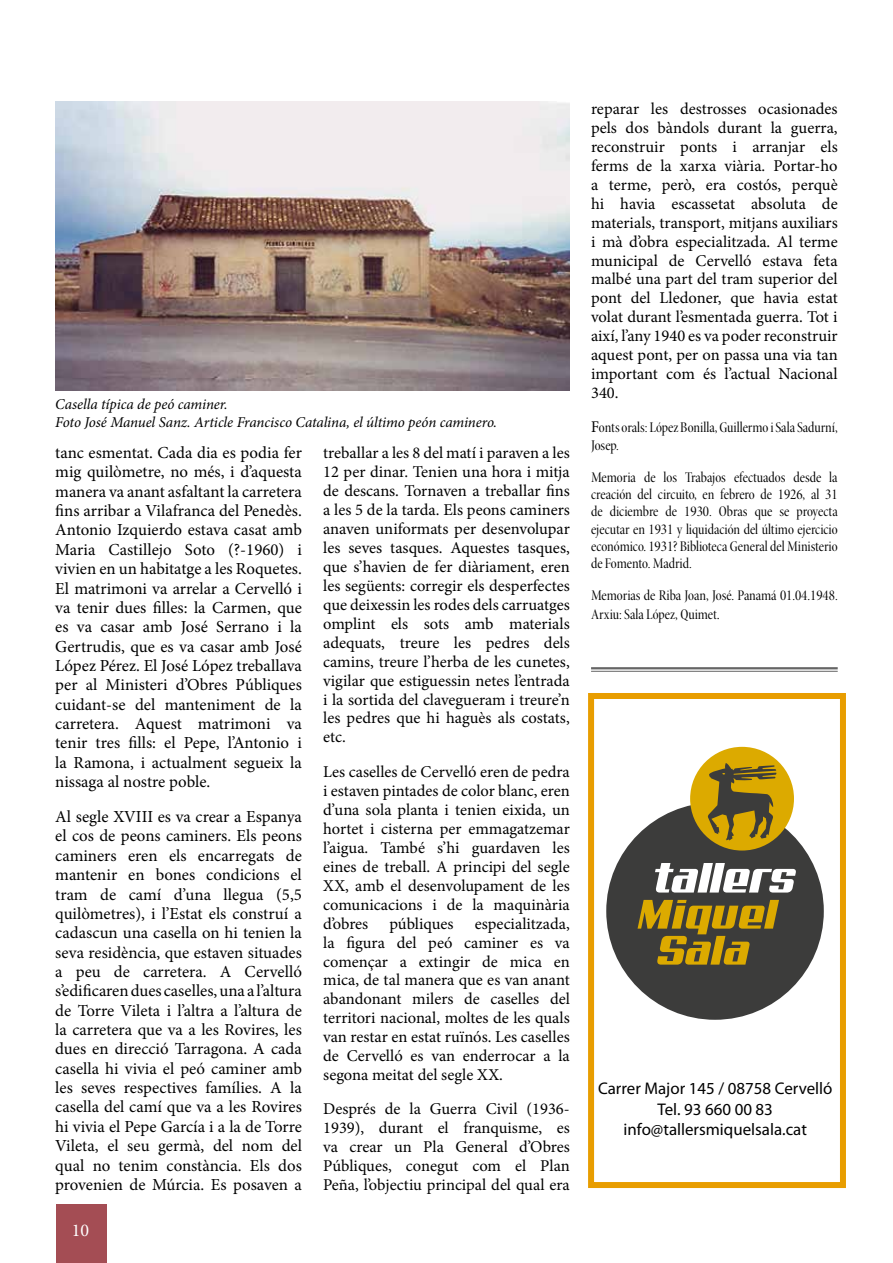
<style>
.page{position:relative;width:893px;height:1263px;background:#fff}
.page>*{position:absolute;margin:0;border:0;box-sizing:border-box;transform-origin:0 0}
.t1{font:18px "Minion Pro";color:#fff}
.t2{font:16.95px/20.2px "Myriad Pro";color:#000;text-align:center}
.t3{font:16.8px/19.4px "Minion Pro";color:#000;text-align:justify}
.t4{font:16.5px/18.9px "Minion Pro";color:#000;text-align:justify}
.t5{font:15px/17.2px "Minion Pro Cn Disp";color:#000}
.t6{font:italic 15px/18px "Minion Pro";letter-spacing:-.01em;color:#000}
.s1{font-family:"Minion Pro";font-stretch:condensed;font-size:16.5px}
.s2{font-size:16.5px}
</style>
<div class="page">
<div style="left:56px;top:1204px;width:51px;height:59px;background:#a44d54"></div>
<img style="left:55px;top:102px;width:515px;height:288px">
<hr style="left:591px;top:667px;width:247px;height:2px;background:#656565">
<hr style="left:591px;top:671px;width:247px;height:1px;background:#656565">
<div style="left:588px;top:693px;width:258px;height:495px;border:6px solid #e89d00"></div>
<div style="left:606px;top:802px;width:218px;height:218px;background:#3c3c3b;border-radius:50%"></div>
<div style="left:690px;top:747px;width:104px;height:103px;background:#dcaa00;border-radius:50%"></div>
<svg style="left:707px;top:763px;width:70px;height:77px"></svg>
<svg style="left:638px;top:900px;width:141px;height:64px"></svg>
<svg style="left:655px;top:863px;width:141px;height:29px"></svg>
<p class="t6" style="left:55px;top:395px;width:443px">Casella típica de peó caminer.<br>Foto José Manuel Sanz. Article Francisco Catalina, el último peón caminero.</p>
<p class="t3" style="left:55px;top:443px;width:248px">tanc esmentat. Cada dia es podia fer mig quilòmetre, no més, i d’aquesta manera va anant asfaltant la carretera fins arribar a Vilafranca del Penedès.<br>Antonio Izquierdo estava casat amb Maria Castillejo Soto (?-1960) i vivien en un habitatge a les Roquetes.<br>El matrimoni va arrelar a Cervelló i va tenir dues filles: la Carmen, que es va casar amb José Serrano i la Gertrudis, que es va casar amb José López Pérez. El José López treballava per al Ministeri d’Obres Públiques cuidant-se del manteniment de la carretera. Aquest matrimoni va tenir tres fills: el Pepe, l’Antonio i la Ramona, i actualment segueix la nissaga al nostre poble.</p>
<p class="t3" style="left:55px;top:807px;width:248px">Al segle XVIII es va crear a Espanya el cos de peons caminers. Els peons caminers eren els encarregats de mantenir en bones condicions el tram de camí d’una llegua (5,5 quilòmetres), i l’Estat els construí a cadascun una casella on hi tenien la seva residència, que estaven situades a peu de carretera. A Cervelló s’edificaren dues caselles, una a l’altura de Torre Vileta i l’altra a l’altura de la carretera que va a les Rovires, les dues en direcció Tarragona. A cada casella hi vivia el peó caminer amb les seves respectives famílies. A la casella del camí que va a les Rovires hi vivia el Pepe García i a la de Torre Vileta, el seu germà, del nom del qual no tenim constància. Els dos provenien de Múrcia. Es posaven a</p>
<p class="t1" style="left:72px;top:1218px;width:19px">10</p>
<p class="t4" style="left:323px;top:443px;width:248px">treballar a les 8 del matí i paraven a les 12 per dinar. Tenien una hora i mitja de descans. Tornaven a treballar fins a les 5 de la tarda. Els peons caminers anaven uniformats per desenvolupar les seves tasques. Aquestes tasques, que s’havien de fer diàriament, eren les següents: corregir els desperfectes que deixessin les rodes dels carruatges omplint els sots amb materials adequats, treure les pedres dels camins, treure l’herba de les cunetes, vigilar que estiguessin netes l’entrada i la sortida del clavegueram i treure’n les pedres que hi haguès als costats, etc.</p>
<p class="t4" style="left:323px;top:762px;width:248px">Les caselles de Cervelló eren de pedra i estaven pintades de color blanc, eren d’una sola planta i tenien eixida, un hortet i cisterna per emmagatzemar l’aigua. També s’hi guardaven les eines de treball. A principi del segle XX, amb el desenvolupament de les comunicacions i de la maquinària d’obres</p>
<p class="t4" style="left:323px;top:914px;width:248px;text-indent:152px">especialitzada, la figura del peó caminer es va començar a extingir de mica en mica, de tal manera que es van anant abandonant milers de caselles del territori nacional, moltes de les quals van restar en estat ruïnós. Les caselles de Cervelló es van enderrocar a la segona meitat del segle XX.</p>
<p class="t4" style="left:323px;top:1099px;width:248px">Després de la Guerra Civil (1936- 1939), durant el franquisme, es va crear un Pla General d’Obres Públiques, conegut com el Plan Peña, l’objectiu principal del qual era</p>
<p class="t4" style="left:389px;top:914px;width:66px">públiques</p>
<p class="t4" style="left:591px;top:99px;width:248px">reparar les destrosses ocasionades pels dos bàndols durant la guerra, reconstruir ponts i arranjar els ferms de la xarxa viària. Portar-ho a terme, però, era costós, perquè hi havia escassetat absoluta de materials, transport, mitjans auxiliars i mà d’obra especialitzada. Al terme municipal de Cervelló estava feta malbé una part del tram superior del pont del Lledoner, que havia estat volat durant l’esmentada guerra. Tot i així, l’any 1940 es va poder reconstruir aquest pont, per on passa una via tan important com és l’actual Nacional 340.</p>
<p class="t5" style="left:591px;top:419px;width:248px"><span class="s1">F</span>onts orals: López Bonilla, Guillermo i Sala Sadurní,<br>Josep.</p>
<p class="t5" style="left:591px;top:469px;width:248px;text-align:justify">Memoria de los Trabajos efectuados desde la creación del circuito, en febrero de 1926, al 31 de diciembre de 1930. Obras que se proyecta ejecutar en 1931 y liquidación del último ejercicio económico. 1931? Biblioteca General del Ministerio de Fomento. Madrid.</p>
<p class="t5" style="left:591px;top:586px;width:248px;line-height:19px">Memorias de Riba Joan, José. Panamá 01.04.1948.<br>Arxiu: Sala López, Quimet<span class="s2">.</span></p>
<p class="t2" style="left:598px;top:1078px;width:236px">Carrer Major 145 / 08758 Cervelló<br>Tel. 93 660 00 83 info@tallersmiquelsala.cat</p>
</div>
